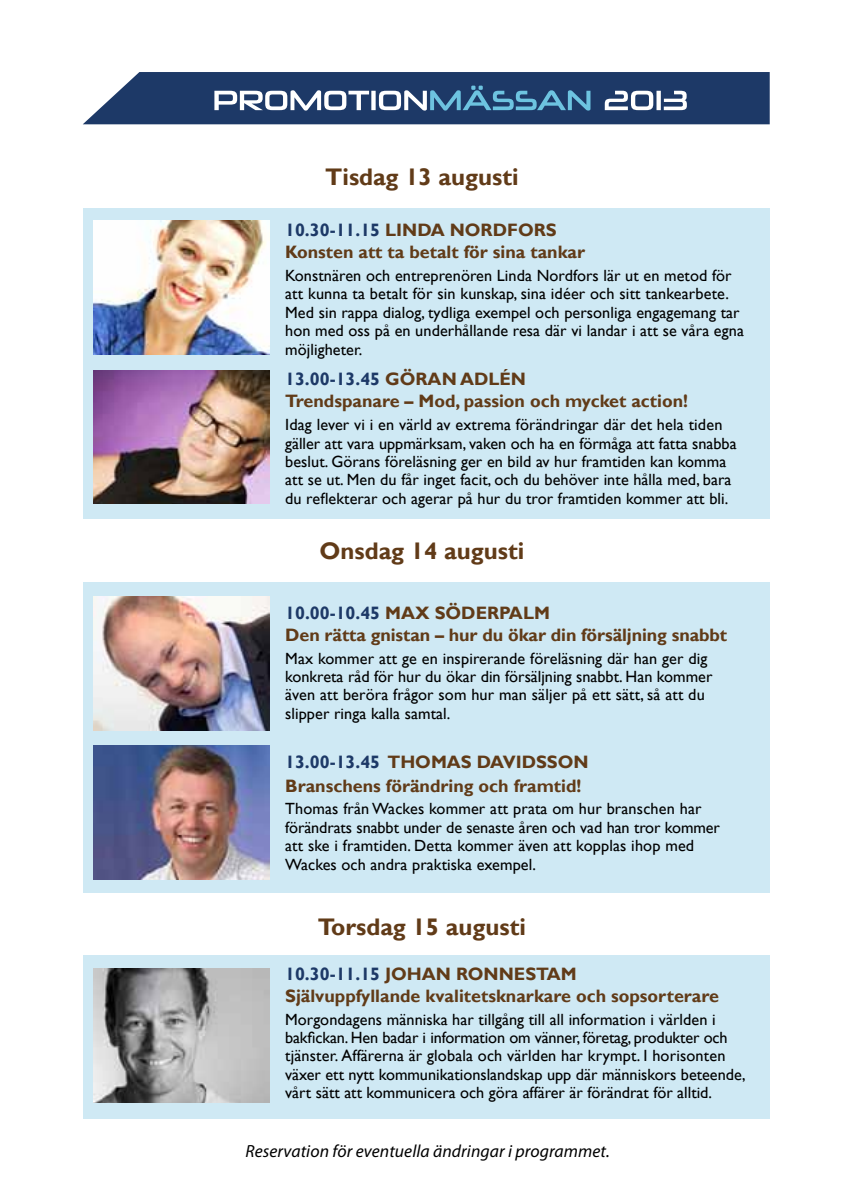
<style>
.page{position:relative;width:842px;height:1191px;background:#fff}
.page>*{position:absolute;margin:0;border:0;box-sizing:border-box;transform-origin:0 0}
.t1{font:700 24px "Gill Sans";color:#613b18}
.t2{font:700 18px/22px "Gill Sans";color:#613b18}
.t3{font:italic 17.6px "Myriad Pro";letter-spacing:.005em;color:#000}
.t4{font:16.2px/18.4px "Gill Sans";letter-spacing:.005em;color:#000}
.s1{color:#1d3967}
</style>
<div class="page">
<svg style="left:83px;top:72px;width:687px;height:52px"></svg>
<div style="left:83px;top:208px;width:687px;height:311px;background:#cfe9f4"></div>
<img style="left:94px;top:370px;width:175px;height:134px">
<div style="left:83px;top:582px;width:687px;height:310px;background:#cfe9f4"></div>
<img style="left:94px;top:596px;width:175px;height:134px">
<img style="left:94px;top:745px;width:175px;height:134px">
<div style="left:83px;top:955px;width:687px;height:163px;background:#cfe9f4"></div>
<img style="left:94px;top:968px;width:175px;height:134px">
<img style="left:94px;top:221px;width:175px;height:134px">
<h1 class="t1" style="left:325px;top:163px;width:195px">Tisdag 13 augusti</h1>
<p class="t2" style="left:285px;top:220px;width:302px"><span class="s1">10.30-11.15</span> Linda Nordfors<br>Konsten att ta betalt för sina tankar</p>
<p class="t4" style="left:285px;top:267px;width:460px">Konstnären och entreprenören Linda Nordfors lär ut en metod för att kunna ta betalt för sin kunskap, sina idéer och sitt tankearbete.<br>Med sin rappa dialog, tydliga exempel och personliga engagemang tar hon med oss på en underhållande resa där vi landar i att se våra egna möjligheter.</p>
<p class="t2" style="left:285px;top:369px;width:404px"><span class="s1">13.00-13.45</span> Göran Adlén<br>Trendspanare – Mod, passion och mycket action!</p>
<p class="t4" style="left:285px;top:416px;width:453px">Idag lever vi i en värld av extrema förändringar där det hela tiden gäller att vara uppmärksam, vaken och ha en förmåga att fatta snabba beslut. Görans föreläsning ger en bild av hur framtiden kan komma att se ut. Men du får inget facit, och du behöver inte hålla med, bara du reflekterar och agerar på hur du tror framtiden kommer att bli.</p>
<h1 class="t1" style="left:320px;top:536px;width:206px">Onsdag 14 augusti</h1>
<p class="t2" style="left:285px;top:602px;width:443px"><span class="s1">10.00-10.45</span> Max Söderpalm<br>Den rätta gnistan – hur du ökar din försäljning snabbt</p>
<p class="t4" style="left:285px;top:649px;width:429px">Max kommer att ge en inspirerande föreläsning där han ger dig konkreta råd för hur du ökar din försäljning snabbt. Han kommer även att beröra frågor som hur man säljer på ett sätt, så att du slipper ringa kalla samtal.</p>
<p class="t2" style="left:285px;top:750px;width:305px;line-height:23.8px"><span class="s1">13.00-13.45</span> Thomas Davidsson<br>Branschens förändring och framtid!</p>
<p class="t4" style="left:285px;top:800px;width:436px">Thomas från Wackes kommer att prata om hur branschen har förändrats snabbt under de senaste åren och vad han tror kommer att ske i framtiden. Detta kommer även att kopplas ihop med Wackes och andra praktiska exempel.</p>
<h1 class="t1" style="left:318px;top:912px;width:210px">Torsdag 15 augusti</h1>
<p class="t2" style="left:285px;top:963px;width:435px"><span class="s1">10.30-11.15</span> Johan Ronnestam<br>Självuppfyllande kvalitetsknarkare och sopsorterare</p>
<p class="t4" style="left:285px;top:1010px;width:462px">Morgondagens människa har tillgång till all information i världen i bakfickan. Hen badar i information om vänner, företag, produkter och tjänster. Affärerna är globala och världen har krympt. I horisonten växer ett nytt kommunikationslandskap upp där människors beteende, vårt sätt att kommunicera och göra affärer är förändrat för alltid.</p>
<p class="t3" style="left:245px;top:1140px;width:366px">Reservation för eventuella ändringar i programmet.</p>
</div>
